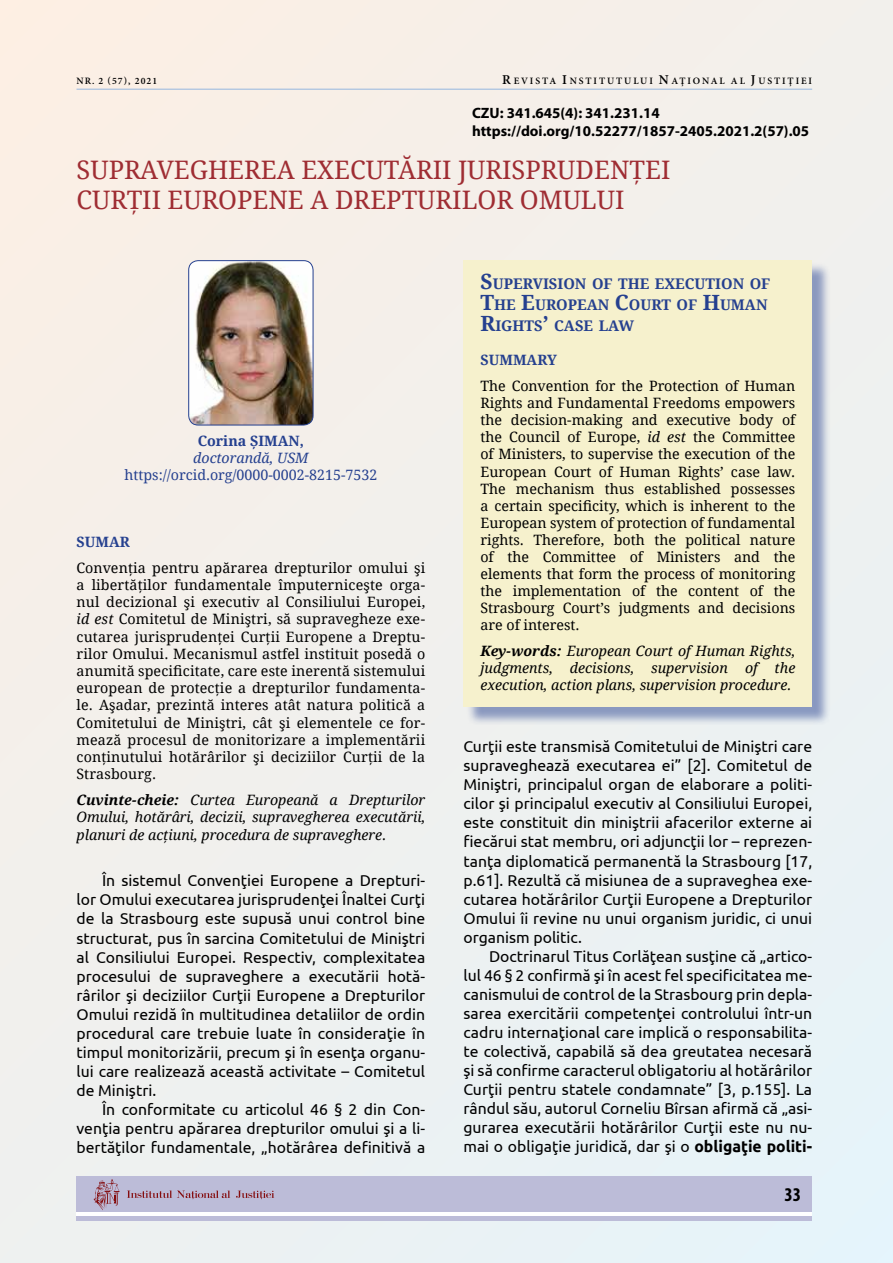
<style>
.page{position:relative;width:893px;height:1263px;background:#f1f0ed}
.page>*{position:absolute;margin:0;border:0;box-sizing:border-box;transform-origin:0 0}
.t1{font:25.5px/30px "Droid Serif";color:#9f2d33}
.t2{font:700 condensed 19.5px "Myriad Pro";color:#000}
.t3{font:15.75px/19px "Ubuntu";color:#000;text-align:justify}
.t4{font:700 15px/18px "Myriad Pro";color:#000}
.t5{font:700 14.7px/21px "Droid Serif";color:#25408f}
.t6{font:14.25px/17.1px "Droid Serif";color:#000;text-align:justify}
.t7{font:italic 14.25px/17.1px "Droid Serif";color:#000;text-align:justify}
.t8{font:14.25px "Droid Serif";color:#25408f}
.t9{font:700 14.25px "Droid Serif";color:#25408f}
.t10{font:italic 14.25px "Droid Serif";color:#25408f}
.t11{font:600 9.75px "Minion Pro";letter-spacing:.195em;color:#000}
.s1{font-size:13.5px}
.s2{font-style:italic}
.s3{font-weight:700}
.s4{font-size:21px}
</style>
<div class="page">
<hr style="left:77px;top:89px;width:735px;height:1px;background:#95b6df">
<div style="left:77px;top:1176px;width:735px;height:45px;background:#bcbcd8"></div>
<hr style="left:77px;top:1213px;width:735px;height:3px;background:#fff">
<svg style="left:127px;top:1190px;width:103px;height:9px"></svg>
<svg style="left:236px;top:1190px;width:38px;height:9px"></svg>
<svg style="left:94px;top:1179px;width:26px;height:31px"></svg>
<img style="left:189px;top:261px;width:124px;height:164px">
<div style="left:188px;top:260px;width:125px;height:165px;border:1px solid #25408f;border-radius:9px"></div>
<div style="left:466px;top:262px;width:365px;height:463px;background:#25408f;opacity:.5"></div>
<div style="left:463px;top:260px;width:349px;height:447px;background:#f6f1cd"></div>
<p class="t11" style="left:77px;top:74px;width:82px">NR. 2 (57), 2021</p>
<p class="t11" style="left:502px;top:74px;width:311px"><span class="s1">R</span>EVISTA <span class="s1">I</span>NSTITUTULUI <span class="s1">N</span>AŢIONAL AL <span class="s1">J</span>USTIŢIEI</p>
<p class="t4" style="left:472px;top:103px;width:339px">CZU: 341.645(4): 341.231.14 https://doi.org/10.52277/1857-2405.2021.2(57).05</p>
<h1 class="t1" style="left:77px;top:155px;width:595px">SUPRAVEGHEREA EXECUTĂRII JURISPRUDENŢEI<br>CURŢII EUROPENE A DREPTURILOR OMULUI</h1>
<p class="t9" style="left:198px;top:432px;width:107px">Corina ȘIMAN,</p>
<p class="t10" style="left:193px;top:449px;width:117px">doctorandă, USM</p>
<p class="t8" style="left:124px;top:466px;width:254px">https://orcid.org/0000-0002-8215-7532</p>
<p class="t9" style="left:77px;top:533px;width:55px">SUMAR</p>
<p class="t6" style="left:77px;top:559px;width:350px">Convenţia pentru apărarea drepturilor omului şi a libertăţilor fundamentale împuterniceşte orga&shy;nul decizional şi executiv al Consiliului Europei, <span class="s2">id est</span> Comitetul de Miniştri, să supravegheze exe&shy;cutarea jurisprudenţei Curţii Europene a Dreptu&shy;rilor Omului. Mecanismul astfel instituit posedă o anumită specificitate, care este inerentă sistemului european de protecţie a drepturilor fundamenta&shy;le. Aşadar, prezintă interes atât natura politică a Comitetului de Miniştri, cât şi elementele ce for&shy;mează procesul de monitorizare a implementării conţinutului hotărârilor şi deciziilor Curţii de la Strasbourg.</p>
<p class="t7" style="left:77px;top:792px;width:350px"><span class="s3">Cuvinte-cheie:</span> Curtea Europeană a Drepturilor Omului, hotărâri, decizii, supravegherea executării, planuri de acţiuni, procedura de supraveghere.</p>
<p class="t3" style="left:77px;top:871px;width:350px;text-indent:26px">În sistemul Convenţiei Europene a Drepturi&shy;lor Omului executarea jurisprudenţei Înaltei Curţi de la Strasbourg este supusă unui control bine structurat, pus în sarcina Comitetului de Miniştri al Consiliului Europei. Respectiv, complexitatea procesului de supraveghere a executării hotă&shy;rârilor şi deciziilor Curţii Europene a Drepturilor Omului rezidă în multitudinea detaliilor de ordin procedural care trebuie luate în consideraţie în timpul monitorizării, precum şi în esenţa organu&shy;lui care realizează această activitate – Comitetul de Miniştri.</p>
<p class="t3" style="left:77px;top:1099px;width:350px;text-indent:26px">În conformitate cu articolul 46 § 2 din Con&shy;venţia pentru apărarea drepturilor omului şi a li&shy;bertăţilor fundamentale, „hotărârea definitivă a</p>
<p class="t5" style="left:480px;top:274px;width:291px"><span class="s4">S</span>UPERVISION OF THE EXECUTION OF<br><span class="s4">T</span>HE <span class="s4">E</span>UROPEAN <span class="s4">C</span>OURT OF <span class="s4">H</span>UMAN<br><span class="s4">R</span>IGHTS<span class="s4">’</span> CASE LAW</p>
<p class="t9" style="left:480px;top:351px;width:78px">SUMMARY</p>
<p class="t6" style="left:480px;top:377px;width:316px">The Convention for the Protection of Human Rights and Fundamental Freedoms empowers the decision-making and executive body of the Council of Europe, <span class="s2">id est</span> the Committee of Ministers, to supervise the execution of the European Court of Human Rights’ case law.<br>The mechanism thus established possesses a certain specificity, which is inherent to the European system of protection of fundamental rights. Therefore, both the political nature of the Committee of Ministers and the elements that form the process of monitoring the implementation of the content of the Strasbourg Court’s judgments and decisions are of interest.</p>
<p class="t7" style="left:480px;top:642px;width:316px"><span class="s3">Key-words:</span> European Court of Human Rights, judgments, decisions, supervision of the execution, action plans, supervision procedure.</p>
<p class="t3" style="left:463px;top:736px;width:350px">Curţii este transmisă Comitetului de Miniştri care supraveghează executarea ei” [2]. Comitetul de Miniştri, principalul organ de elaborare a politi&shy;cilor şi principalul executiv al Consiliului Europei, este constituit din miniştrii afacerilor externe ai fiecărui stat membru, ori adjuncţii lor – reprezen&shy;tanţa diplomatică permanentă la Strasbourg [17, p.61]. Rezultă că misiunea de a supraveghea exe&shy;cutarea hotărârilor Curţii Europene a Drepturilor Omului îi revine nu unui organism juridic, ci unui organism politic.</p>
<p class="t3" style="left:463px;top:946px;width:350px;text-indent:26px">Doctrinarul Titus Corlăţean susţine că „artico&shy;lul 46 § 2 confirmă şi în acest fel specificitatea me&shy;canismului de control de la Strasbourg prin depla&shy;sarea exercitării competenţei controlului într-un cadru internaţional care implică o responsabilita&shy;te colectivă, capabilă să dea greutatea necesară şi să confirme caracterul obligatoriu al hotărârilor Curţii pentru statele condamnate” [3, p.155]. La rândul său, autorul Corneliu Bîrsan afirmă că „asi&shy;gurarea executării hotărârilor Curţii este nu nu&shy;mai o obligaţie juridică, dar şi o <span class="s3">obligaţie politi-</span></p>
<p class="t2" style="left:784px;top:1182px;width:18px">33</p>
</div>
